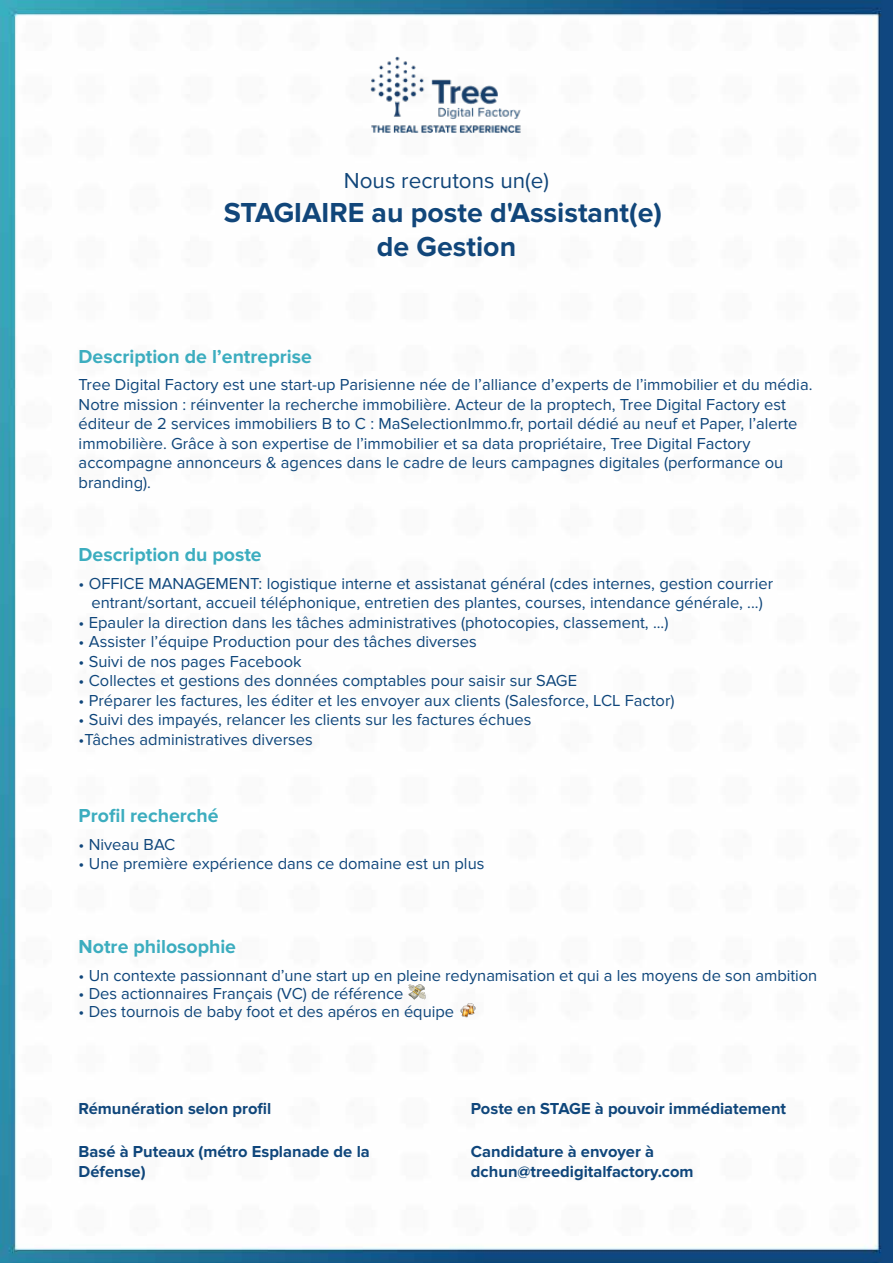
<style>
.page{position:relative;width:893px;height:1263px;background:#fff}
.page>*{position:absolute;margin:0;border:0;box-sizing:border-box;transform-origin:0 0}
.t1{font:700 28.5px/34.2px "Proxima Nova";color:#11467a;text-align:center}
.t2{font:22.5px "Proxima Nova";color:#11467a}
.t3{font:700 19.5px "Proxima Nova";color:#3cadbf}
.t4{font:16.5px/19.5px "Proxima Nova";color:#0f467b}
.t5{font:700 16.5px/19.5px "Proxima Nova";color:#0f467b}
</style>
<div class="page">
<img style="left:0;top:0;width:893px;height:1263px">
<img style="left:356px;top:3px;width:181px;height:182px">
<svg style="left:408px;top:982px;width:19px;height:19px"></svg>
<svg style="left:458px;top:1000px;width:19px;height:19px"></svg>
<h2 class="t2" style="left:344px;top:167px;width:207px">Nous recrutons un(e)</h2>
<h1 class="t1" style="left:224px;top:196px;width:440px">STAGIAIRE au poste d'Assistant(e) de Gestion</h1>
<p class="t3" style="left:79px;top:345px;width:235px">Description de l’entreprise</p>
<p class="t4" style="left:79px;top:375px;width:735px">Tree Digital Factory est une start-up Parisienne née de l’alliance d’experts de l’immobilier et du média.<br>Notre mission : réinventer la recherche immobilière. Acteur de la proptech, Tree Digital Factory est éditeur de 2 services immobiliers B to C : MaSelectionImmo.fr, portail dédié au neuf et Paper, l’alerte immobilière. Grâce à son expertise de l’immobilier et sa data propriétaire, Tree Digital Factory accompagne annonceurs &amp; agences dans le cadre de leurs campagnes digitales (performance ou branding).</p>
<p class="t3" style="left:79px;top:543px;width:185px">Description du poste</p>
<p class="t4" style="left:79px;top:574px;width:696px;text-align:center">• OFFICE MANAGEMENT: logistique interne et assistanat général (cdes internes, gestion courrier entrant/sortant, accueil téléphonique, entretien des plantes, courses, intendance générale, ...)</p>
<p class="t4" style="left:79px;top:613px;width:591px">• Epauler la direction dans les tâches administratives (photocopies, classement, ...)</p>
<p class="t4" style="left:79px;top:632px;width:400px">• Assister l’équipe Production pour des tâches diverses</p>
<p class="t4" style="left:79px;top:652px;width:225px">• Suivi de nos pages Facebook</p>
<p class="t4" style="left:79px;top:671px;width:500px">• Collectes et gestions des données comptables pour saisir sur SAGE</p>
<p class="t4" style="left:79px;top:691px;width:597px">• Préparer les factures, les éditer et les envoyer aux clients (Salesforce, LCL Factor)</p>
<p class="t4" style="left:79px;top:710px;width:454px">• Suivi des impayés, relancer les clients sur les factures échues</p>
<p class="t4" style="left:79px;top:730px;width:236px">•Tâches administratives diverses</p>
<p class="t3" style="left:79px;top:804px;width:142px">Profil recherché</p>
<p class="t4" style="left:79px;top:835px;width:98px">• Niveau BAC</p>
<p class="t4" style="left:79px;top:854px;width:407px">• Une première expérience dans ce domaine est un plus</p>
<p class="t3" style="left:79px;top:935px;width:159px">Notre philosophie</p>
<p class="t4" style="left:79px;top:966px;width:740px">• Un contexte passionnant d’une start up en pleine redynamisation et qui a les moyens de son ambition</p>
<p class="t4" style="left:79px;top:984px;width:326px">• Des actionnaires Français (VC) de référence</p>
<p class="t4" style="left:79px;top:1002px;width:377px">• Des tournois de baby foot et des apéros en équipe</p>
<p class="t5" style="left:79px;top:1099px;width:194px">Rémunération selon profil</p>
<p class="t5" style="left:79px;top:1142px;width:293px">Basé à Puteaux (métro Esplanade de la<br>Défense)</p>
<p class="t5" style="left:471px;top:1099px;width:317px">Poste en STAGE à pouvoir immédiatement</p>
<p class="t5" style="left:471px;top:1142px;width:224px">Candidature à envoyer à dchun@treedigitalfactory.com</p>
</div>
